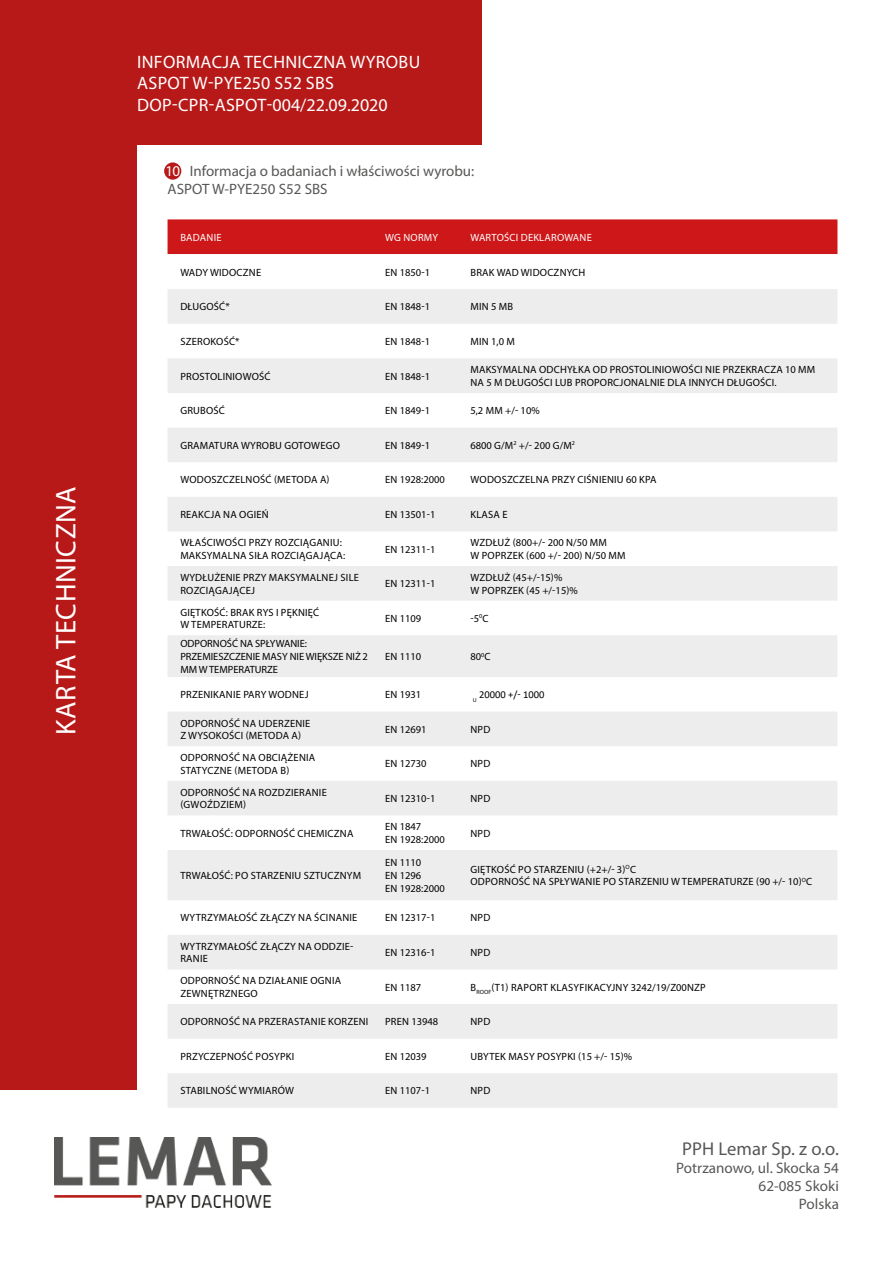
<style>
.page{position:relative;width:893px;height:1263px;background:#fff}
.page>*{position:absolute;margin:0;border:0;box-sizing:border-box;transform-origin:0 0}
.t1{font:28.5px "Myriad Pro";letter-spacing:.02em;color:#fff}
.t2{font:18.6px "Myriad Pro";letter-spacing:.005em;color:#575756}
.t3{font:18px/21.6px "Myriad Pro";letter-spacing:.02em;color:#fff}
.t4{font:15.15px/18.1px "Myriad Pro";color:#575756;text-align:right}
.t5{font:15px/18px "Myriad Pro";color:#575756}
.t6{font:15px "Myriad Pro";color:#fff}
.t7{font:10.5px/12.6px "Myriad Pro";letter-spacing:.02em;color:#000}
.t8{font:10.5px/12.6px "Myriad Pro";letter-spacing:-.005em;color:#000}
.t9{font:10.5px/12.6px "Myriad Pro";color:#000}
.t10{font:10.5px "Myriad Pro";letter-spacing:.02em;color:#fff}
.t11{font:10.5px "Calibri";color:#000}
</style>
<div class="page">
<div style="left:0;top:0;width:482px;height:145px;background:#b71918"></div>
<img style="left:54px;top:1138px;width:218px;height:69px">
<div style="left:0;top:0;width:137px;height:1089px;background:#b71918"></div>
<div style="left:164px;top:162px;width:17px;height:18px;background:#b71918;border-radius:50%"></div>
<div style="left:168px;top:219px;width:669px;height:35px;background:#cd1719"></div>
<div style="left:168px;top:289px;width:669px;height:35px;background:#ededed"></div>
<div style="left:168px;top:358px;width:669px;height:35px;background:#ededed"></div>
<svg style="left:168px;top:428px;width:669px;height:103px;fill:#ededed"></svg>
<svg style="left:168px;top:566px;width:669px;height:334px;fill:#ededed"></svg>
<div style="left:168px;top:935px;width:669px;height:34px;background:#ededed"></div>
<div style="left:168px;top:1004px;width:669px;height:34px;background:#ededed"></div>
<div style="left:168px;top:1073px;width:669px;height:35px;background:#ededed"></div>
<h1 class="t1" style="left:48px;top:735px;width:250px;rotate:-90deg">KARTA TECHNICZNA</h1>
<h3 class="t3" style="left:137px;top:50px;width:285px">INFORMACJA TECHNICZNA WYROBU<br>ASPOT W-PYE250 S52 SBS<br>DOP-CPR-ASPOT-004/22.09.2020</h3>
<h3 class="t5" style="left:168px;top:162px;width:308px;text-indent:22px">Informacja o badaniach i właściwości wyrobu:<br>ASPOT W-PYE250 S52 SBS</h3>
<h3 class="t6" style="left:165px;top:161px;width:16px">10</h3>
<p class="t10" style="left:180px;top:231px;width:43px">BADANIE</p>
<p class="t10" style="left:385px;top:231px;width:55px">WG NORMY</p>
<p class="t10" style="left:470px;top:231px;width:123px">WARTOŚCI DEKLAROWANE</p>
<p class="t7" style="left:180px;top:266px;width:82px">WADY WIDOCZNE</p>
<p class="t7" style="left:385px;top:266px;width:46px">EN 1850-1</p>
<p class="t7" style="left:470px;top:266px;width:116px">BRAK WAD WIDOCZNYCH</p>
<p class="t7" style="left:180px;top:300px;width:51px">DŁUGOŚĆ*</p>
<p class="t7" style="left:385px;top:300px;width:46px">EN 1848-1</p>
<p class="t7" style="left:470px;top:300px;width:44px">MIN 5 MB</p>
<p class="t7" style="left:180px;top:335px;width:61px">SZEROKOŚĆ*</p>
<p class="t7" style="left:385px;top:335px;width:46px">EN 1848-1</p>
<p class="t7" style="left:470px;top:335px;width:46px">MIN 1,0 M</p>
<p class="t7" style="left:180px;top:370px;width:92px">PROSTOLINIOWOŚĆ</p>
<p class="t7" style="left:385px;top:370px;width:46px">EN 1848-1</p>
<p class="t7" style="left:470px;top:363px;width:346px">MAKSYMALNA ODCHYŁKA OD PROSTOLINIOWOŚCI NIE PRZEKRACZA 10 MM<br>NA 5 M DŁUGOŚCI LUB PROPORCJONALNIE DLA INNYCH DŁUGOŚCI.</p>
<p class="t7" style="left:180px;top:404px;width:46px">GRUBOŚĆ</p>
<p class="t7" style="left:385px;top:404px;width:46px">EN 1849-1</p>
<p class="t7" style="left:470px;top:404px;width:71px">5,2 MM +/- 10%</p>
<p class="t7" style="left:180px;top:439px;width:161px">GRAMATURA WYROBU GOTOWEGO</p>
<p class="t7" style="left:385px;top:439px;width:46px">EN 1849-1</p>
<p class="t7" style="left:470px;top:439px;width:106px">6800 G/M<sup>2</sup> +/- 200 G/M<sup>2</sup></p>
<p class="t7" style="left:180px;top:473px;width:151px">WODOSZCZELNOŚĆ (METODA A)</p>
<p class="t9" style="left:385px;top:473px;width:61px">EN 1928:2000</p>
<p class="t7" style="left:470px;top:473px;width:187px">WODOSZCZELNA PRZY CIŚNIENIU 60 KPA</p>
<p class="t7" style="left:180px;top:508px;width:90px">REAKCJA NA OGIEŃ</p>
<p class="t7" style="left:385px;top:508px;width:52px">EN 13501-1</p>
<p class="t7" style="left:470px;top:508px;width:39px">KLASA E</p>
<p class="t7" style="left:180px;top:536px;width:166px">WŁAŚCIWOŚCI PRZY ROZCIĄGANIU:<br>MAKSYMALNA SIŁA ROZCIĄGAJĄCA:</p>
<p class="t7" style="left:385px;top:543px;width:52px">EN 12311-1</p>
<p class="t7" style="left:470px;top:536px;width:157px">WZDŁUŻ (800+/- 200 N/50 MM<br>W POPRZEK (600 +/- 200) N/50 MM</p>
<p class="t7" style="left:180px;top:571px;width:180px">WYDŁUŻENIE PRZY MAKSYMALNEJ SILE<br>ROZCIĄGAJĄCEJ</p>
<p class="t7" style="left:385px;top:577px;width:52px">EN 12311-1</p>
<p class="t7" style="left:470px;top:571px;width:109px">WZDŁUŻ (45+/-15)%<br>W POPRZEK (45 +/-15)%</p>
<p class="t7" style="left:180px;top:605px;width:140px">GIĘTKOŚĆ: BRAK RYS I PĘKNIĘĆ<br>W TEMPERATURZE:</p>
<p class="t7" style="left:385px;top:612px;width:38px">EN 1109</p>
<p class="t7" style="left:470px;top:612px;width:20px">-5<sup>0</sup>C</p>
<p class="t8" style="left:180px;top:637px;width:189px">ODPORNOŚĆ NA SPŁYWANIE:<br>PRZEMIESZCZENIE MASY NIE WIĘKSZE NIŻ 2<br>MM W TEMPERATURZE</p>
<p class="t7" style="left:385px;top:650px;width:38px">EN 1110</p>
<p class="t7" style="left:470px;top:650px;width:22px">80<sup>0</sup>C</p>
<p class="t7" style="left:180px;top:688px;width:130px">PRZENIKANIE PARY WODNEJ</p>
<p class="t7" style="left:385px;top:688px;width:38px">EN 1931</p>
<p class="t11" style="left:473px;top:687px;width:73px"><sub>U</sub> 20000 +/- 1000</p>
<p class="t7" style="left:180px;top:716px;width:132px">ODPORNOŚĆ NA UDERZENIE<br>Z WYSOKOŚCI (METODA A)</p>
<p class="t7" style="left:385px;top:723px;width:43px">EN 12691</p>
<p class="t7" style="left:470px;top:723px;width:21px">NPD</p>
<p class="t7" style="left:180px;top:751px;width:136px">ODPORNOŚĆ NA OBCIĄŻENIA<br>STATYCZNE (METODA B)</p>
<p class="t7" style="left:385px;top:757px;width:43px">EN 12730</p>
<p class="t7" style="left:470px;top:757px;width:21px">NPD</p>
<p class="t7" style="left:180px;top:786px;width:148px">ODPORNOŚĆ NA ROZDZIERANIE (GWOŹDZIEM)</p>
<p class="t7" style="left:385px;top:792px;width:52px">EN 12310-1</p>
<p class="t7" style="left:470px;top:792px;width:21px">NPD</p>
<p class="t7" style="left:180px;top:827px;width:175px">TRWAŁOŚĆ: ODPORNOŚĆ CHEMICZNA</p>
<p class="t9" style="left:385px;top:820px;width:61px">EN 1847<br>EN 1928:2000</p>
<p class="t7" style="left:470px;top:827px;width:21px">NPD</p>
<p class="t7" style="left:180px;top:869px;width:182px">TRWAŁOŚĆ: PO STARZENIU SZTUCZNYM</p>
<p class="t9" style="left:385px;top:856px;width:61px">EN 1110<br>EN 1296<br>EN 1928:2000</p>
<p class="t7" style="left:470px;top:863px;width:343px">GIĘTKOŚĆ PO STARZENIU (+2+/- 3)<sup>O</sup>C<br>ODPORNOŚĆ NA SPŁYWANIE PO STARZENIU W TEMPERATURZE (90 +/- 10)<sup>O</sup>C</p>
<p class="t7" style="left:180px;top:911px;width:179px">WYTRZYMAŁOŚĆ ZŁĄCZY NA ŚCINANIE</p>
<p class="t7" style="left:385px;top:911px;width:52px">EN 12317-1</p>
<p class="t7" style="left:470px;top:911px;width:21px">NPD</p>
<p class="t7" style="left:180px;top:940px;width:175px">WYTRZYMAŁOŚĆ ZŁĄCZY NA ODDZIE-<br>RANIE</p>
<p class="t7" style="left:385px;top:946px;width:52px">EN 12316-1</p>
<p class="t7" style="left:470px;top:946px;width:21px">NPD</p>
<p class="t7" style="left:180px;top:974px;width:162px">ODPORNOŚĆ NA DZIAŁANIE OGNIA<br>ZEWNĘTRZNEGO</p>
<p class="t7" style="left:385px;top:981px;width:38px">EN 1187</p>
<p class="t7" style="left:470px;top:981px;width:237px">B<sub>ROOF</sub>(T1) RAPORT KLASYFIKACYJNY 3242/19/Z00NZP</p>
<p class="t7" style="left:180px;top:1015px;width:189px">ODPORNOŚĆ NA PRZERASTANIE KORZENI</p>
<p class="t9" style="left:385px;top:1015px;width:55px">PREN 13948</p>
<p class="t7" style="left:470px;top:1015px;width:21px">NPD</p>
<p class="t7" style="left:180px;top:1050px;width:115px">PRZYCZEPNOŚĆ POSYPKI</p>
<p class="t7" style="left:385px;top:1050px;width:43px">EN 12039</p>
<p class="t7" style="left:470px;top:1050px;width:163px">UBYTEK MASY POSYPKI (15 +/- 15)%</p>
<p class="t7" style="left:180px;top:1084px;width:115px">STABILNOŚĆ WYMIARÓW</p>
<p class="t7" style="left:385px;top:1084px;width:46px">EN 1107-1</p>
<p class="t7" style="left:470px;top:1084px;width:21px">NPD</p>
<h2 class="t2" style="left:682px;top:1137px;width:158px">PPH Lemar Sp. z o.o.</h2>
<h3 class="t4" style="left:676px;top:1158px;width:164px">Potrzanowo, ul. Skocka 54<br>62-085 Skoki<br>Polska</h3>
</div>
